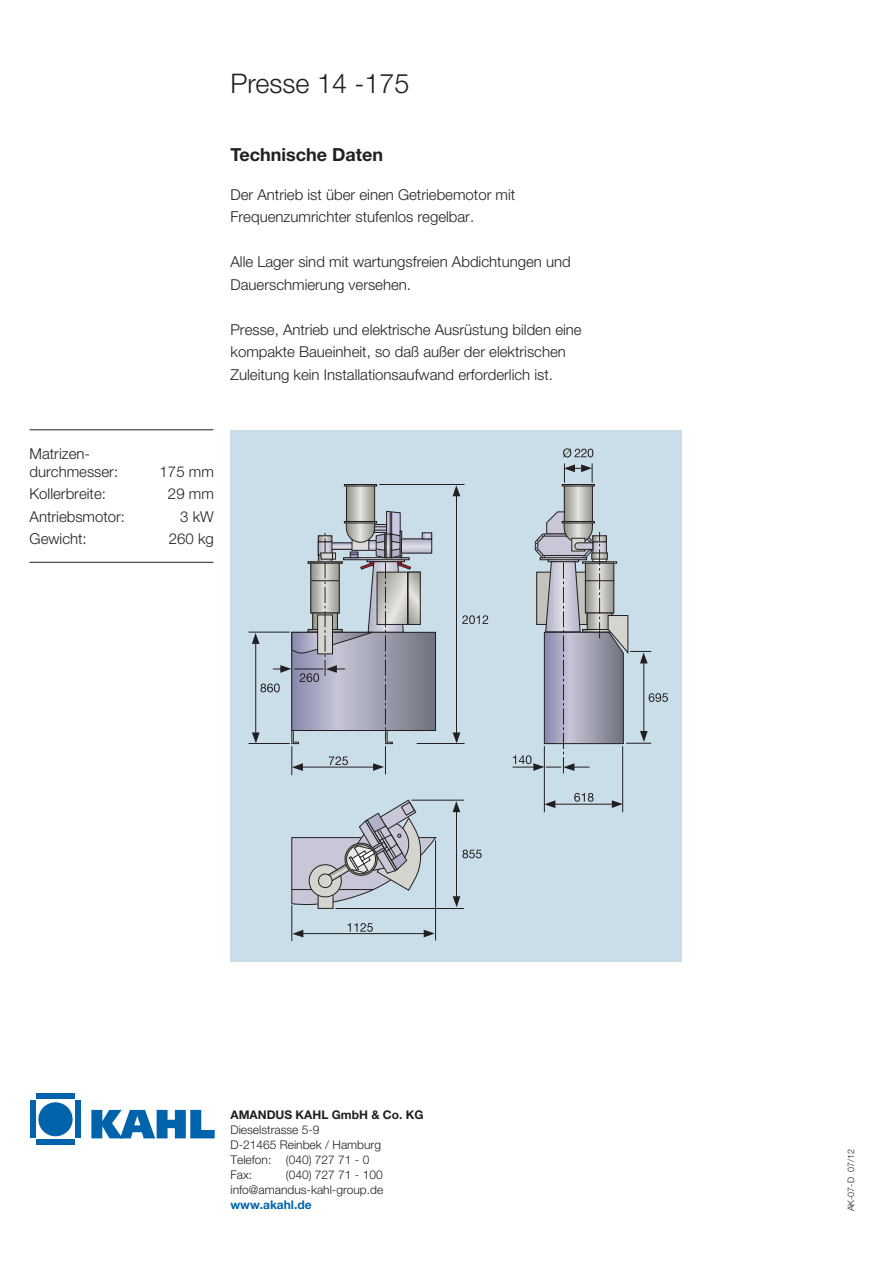
<style>
.page{position:relative;width:893px;height:1263px;background:#fff}
.page>*{position:absolute;margin:0;border:0;box-sizing:border-box;transform-origin:0 0}
.t1{font:300 27px "Helvetica Neue";color:#231f20}
.t2{font:700 18px "Helvetica Neue";color:#231f20}
.t3{font:300 15px/22.5px "Helvetica Neue";color:#231f20}
.t4{font:300 12px/15px "Helvetica Neue";color:#231f20}
.t5{font:700 12px "Helvetica Neue";color:#231f20}
.t6{font:700 12px "Helvetica Neue";color:#0063ac}
.t7{font:300 9px "Helvetica Neue";color:#231f20}
</style>
<div class="page">
<div style="left:230px;top:430px;width:452px;height:532px;background:#c9dee8"></div>
<svg style="left:421px;top:541px;width:9px;height:10px"></svg>
<div style="left:401px;top:539px;width:31px;height:14px;border:1px solid #231f20"></div>
<svg style="left:424px;top:534px;width:6px;height:3px"></svg>
<div style="left:422px;top:532px;width:10px;height:7px;border:1px solid #231f20"></div>
<div style="left:292px;top:632px;width:143px;height:99px;background:#767785"></div>
<hr style="left:379px;top:484px;width:86px;height:1px;background:#231f20">
<svg style="left:453px;top:485px;width:7px;height:11px"></svg>
<svg style="left:453px;top:732px;width:7px;height:11px"></svg>
<hr style="left:456px;top:493px;width:1px;height:243px;background:#231f20">
<hr style="left:417px;top:743px;width:48px;height:1px;background:#231f20">
<hr style="left:249px;top:632px;width:41px;height:1px;background:#231f20">
<hr style="left:249px;top:743px;width:41px;height:1px;background:#231f20">
<svg style="left:566px;top:486px;width:25px;height:25px"></svg>
<div style="left:564px;top:484px;width:29px;height:38px;border:1px solid #231f20"></div>
<div style="left:562px;top:484px;width:33px;height:2px;border:1px solid #231f20"></div>
<hr style="left:544px;top:746px;width:1px;height:66px;background:#231f20">
<hr style="left:554px;top:804px;width:61px;height:1px;background:#231f20">
<svg style="left:612px;top:800px;width:10px;height:8px"></svg>
<svg style="left:544px;top:800px;width:11px;height:8px"></svg>
<div style="left:318px;top:893px;width:15px;height:15px;background:#d5d4ce"></div>
<div style="left:318px;top:892px;width:15px;height:17px;border:1px solid #231f20"></div>
<svg style="left:291px;top:799px;width:146px;height:107px"></svg>
<hr style="left:411px;top:800px;width:53px;height:1px;background:#231f20">
<hr style="left:335px;top:908px;width:129px;height:1px;background:#231f20">
<hr style="left:435px;top:840px;width:1px;height:101px;background:#231f20">
<hr style="left:292px;top:905px;width:1px;height:36px;background:#231f20">
<svg style="left:424px;top:930px;width:11px;height:7px"></svg>
<svg style="left:292px;top:930px;width:11px;height:7px"></svg>
<hr style="left:301px;top:933px;width:126px;height:1px;background:#231f20">
<svg style="left:453px;top:801px;width:7px;height:11px"></svg>
<svg style="left:453px;top:896px;width:7px;height:11px"></svg>
<hr style="left:456px;top:809px;width:1px;height:91px;background:#231f20">
<svg style="left:462px;top:615px;width:26px;height:9px"></svg>
<svg style="left:347px;top:923px;width:26px;height:9px"></svg>
<svg style="left:462px;top:850px;width:20px;height:8px"></svg>
<hr style="left:622px;top:746px;width:1px;height:66px;background:#231f20">
<svg style="left:574px;top:793px;width:19px;height:9px"></svg>
<svg style="left:513px;top:511px;width:155px;height:264px"></svg>
<svg style="left:563px;top:448px;width:30px;height:9px"></svg>
<svg style="left:564px;top:463px;width:29px;height:20px"></svg>
<svg style="left:348px;top:486px;width:25px;height:25px"></svg>
<div style="left:346px;top:484px;width:29px;height:38px;border:1px solid #231f20"></div>
<svg style="left:252px;top:511px;width:169px;height:264px"></svg>
<div style="left:344px;top:484px;width:33px;height:2px;border:1px solid #231f20"></div>
<div style="left:344px;top:521px;width:33px;height:2px;border:1px solid #231f20"></div>
<hr style="left:30px;top:429px;width:183px;height:1px;background:#231f20">
<hr style="left:30px;top:562px;width:183px;height:1px;background:#231f20">
<svg style="left:91px;top:1110px;width:124px;height:28px"></svg>
<div style="left:38px;top:1102px;width:35px;height:34px;background:#0063ac;border-radius:50%"></div>
<div style="left:30px;top:1100px;width:5px;height:38px;background:#0063ac"></div>
<div style="left:76px;top:1100px;width:5px;height:38px;background:#0063ac"></div>
<div style="left:36px;top:1094px;width:39px;height:5px;background:#0063ac"></div>
<div style="left:36px;top:1139px;width:39px;height:6px;background:#0063ac"></div>
<h1 class="t1" style="left:230px;top:74px;width:181px">Presse 14 -175</h1>
<p class="t2" style="left:230px;top:148px;width:154px">Technische Daten</p>
<p class="t3" style="left:230px;top:185px;width:286px">Der Antrieb ist über einen Getriebe motor mit<br>Fre quenzumrichter stufenlos regelbar.</p>
<p class="t3" style="left:230px;top:252px;width:342px">Alle Lager sind mit wartungsfreien Abdichtungen und<br>Dauerschmierung versehen.</p>
<p class="t3" style="left:230px;top:320px;width:353px">Presse, Antrieb und elektrische Aus rüstung bilden eine kompakte Bau einheit, so daß außer der elektrischen<br>Zulei tung kein Installationsaufwand erforderlich ist.</p>
<p class="t3" style="left:30px;top:446px;width:90px;line-height:18px">Matrizen&shy;durchmesser:</p>
<p class="t3" style="left:160px;top:462px;width:56px">175 mm</p>
<p class="t3" style="left:30px;top:484px;width:78px">Kollerbreite:</p>
<p class="t3" style="left:168px;top:484px;width:47px">29 mm</p>
<p class="t3" style="left:30px;top:507px;width:97px">Antriebsmotor:</p>
<p class="t3" style="left:180px;top:507px;width:35px">3 kW</p>
<p class="t3" style="left:30px;top:529px;width:59px">Gewicht:</p>
<p class="t3" style="left:169px;top:529px;width:47px">260 kg</p>
<p class="t5" style="left:230px;top:1110px;width:195px">AMANDUS KAHL GmbH &amp; Co. KG</p>
<p class="t4" style="left:230px;top:1123px;width:152px">Dieselstrasse 5-9<br>D-21465 Reinbek / Hamburg<br>Telefon: (040) 727 71 - 0<br>Fax:</p>
<p class="t4" style="left:230px;top:1168px;width:154px;text-align:right">(040) 727 71 - 100 info@amandus-kahl-group.de</p>
<p class="t6" style="left:230px;top:1200px;width:83px">www.akahl.de</p>
<p class="t7" style="left:848px;top:1211px;width:64px;rotate:-90deg">AK-07-D 07/12</p>
</div>
